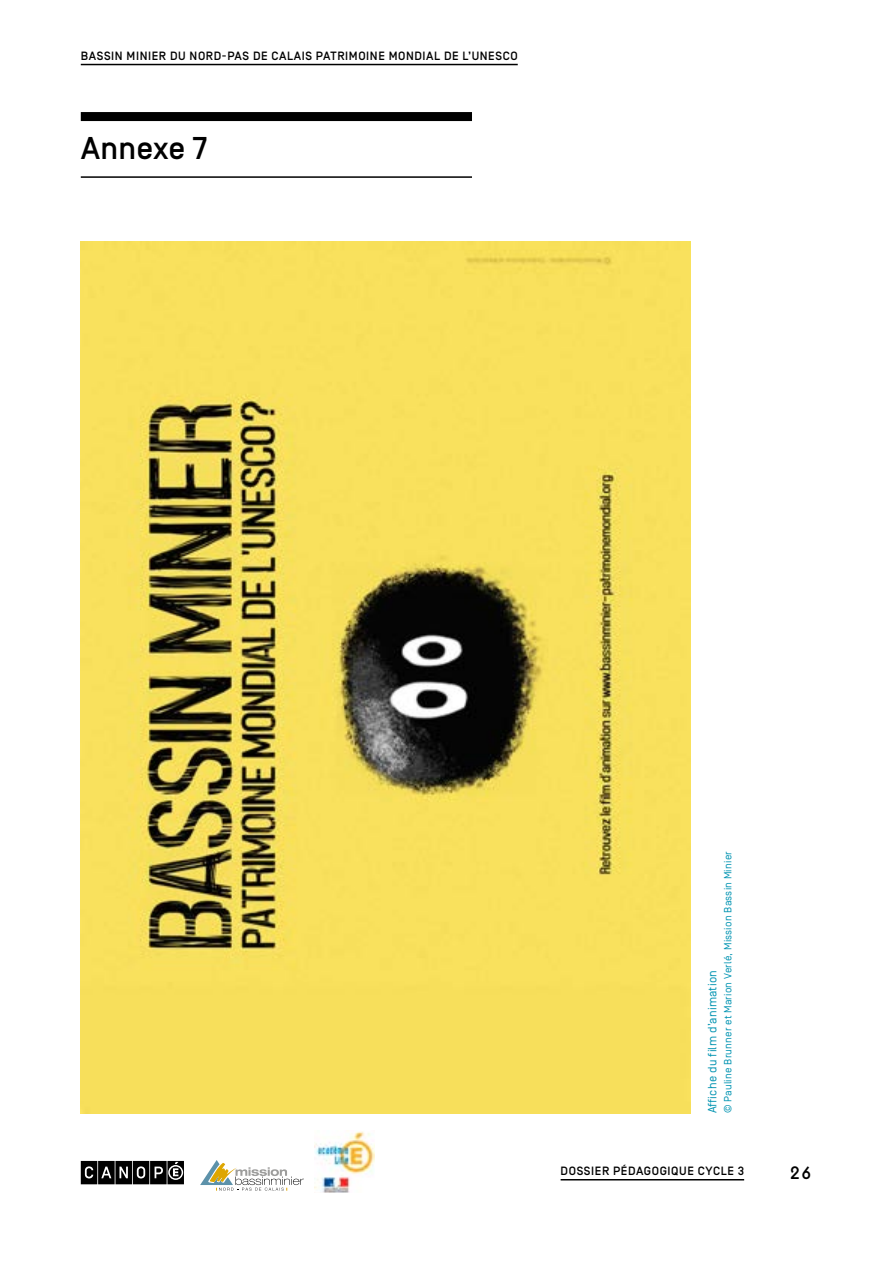
<style>
.page{position:relative;width:893px;height:1263px;background:#fff}
.page>*{position:absolute;margin:0;border:0;box-sizing:border-box;transform-origin:0 0}
.t1{font:500 31.5px "Simplon BP";color:#000}
.t2{font:500 18px "Simplon BP Mono";color:#000}
.t3{font:500 12px "Simplon BP";letter-spacing:.05em;color:#000}
.t4{font:12px "Simplon BP Regular";letter-spacing:.02em;color:#0193b1}
.t5{font:10.5px "Simplon BP Regular";letter-spacing:.02em;color:#0193b1}
</style>
<div class="page">
<hr style="left:81px;top:64px;width:437px;height:1px;background:#000">
<svg style="left:81px;top:1161px;width:103px;height:23px"></svg>
<hr style="left:561px;top:1179px;width:183px;height:1px;background:#000">
<svg style="left:200px;top:1160px;width:104px;height:31px"></svg>
<img style="left:314px;top:1130px;width:61px;height:62px">
<div style="left:81px;top:112px;width:391px;height:9px;background:#000"></div>
<hr style="left:81px;top:176px;width:391px;height:2px;background:#000">
<img style="left:81px;top:241px;width:609px;height:872px">
<p class="t3" style="left:81px;top:49px;width:438px">BASSIN MINIER DU NORD-PAS DE CALAIS PATRIMOINE MONDIAL DE L’UNESCO</p>
<h1 class="t1" style="left:81px;top:130px;width:128px">ANNEXE 7</h1>
<p class="t5" style="left:722px;top:1113px;width:264px;rotate:-90deg">© Pauline Brunner et Marion Verlé, Mission Bassin Minier</p>
<p class="t4" style="left:705px;top:1113px;width:145px;rotate:-90deg">Affiche du film d’animation</p>
<p class="t3" style="left:561px;top:1164px;width:185px">DOSSIER PÉDAGOGIQUE CYCLE 3</p>
<h2 class="t2" style="left:789px;top:1161px;width:24px">26</h2>
</div>
